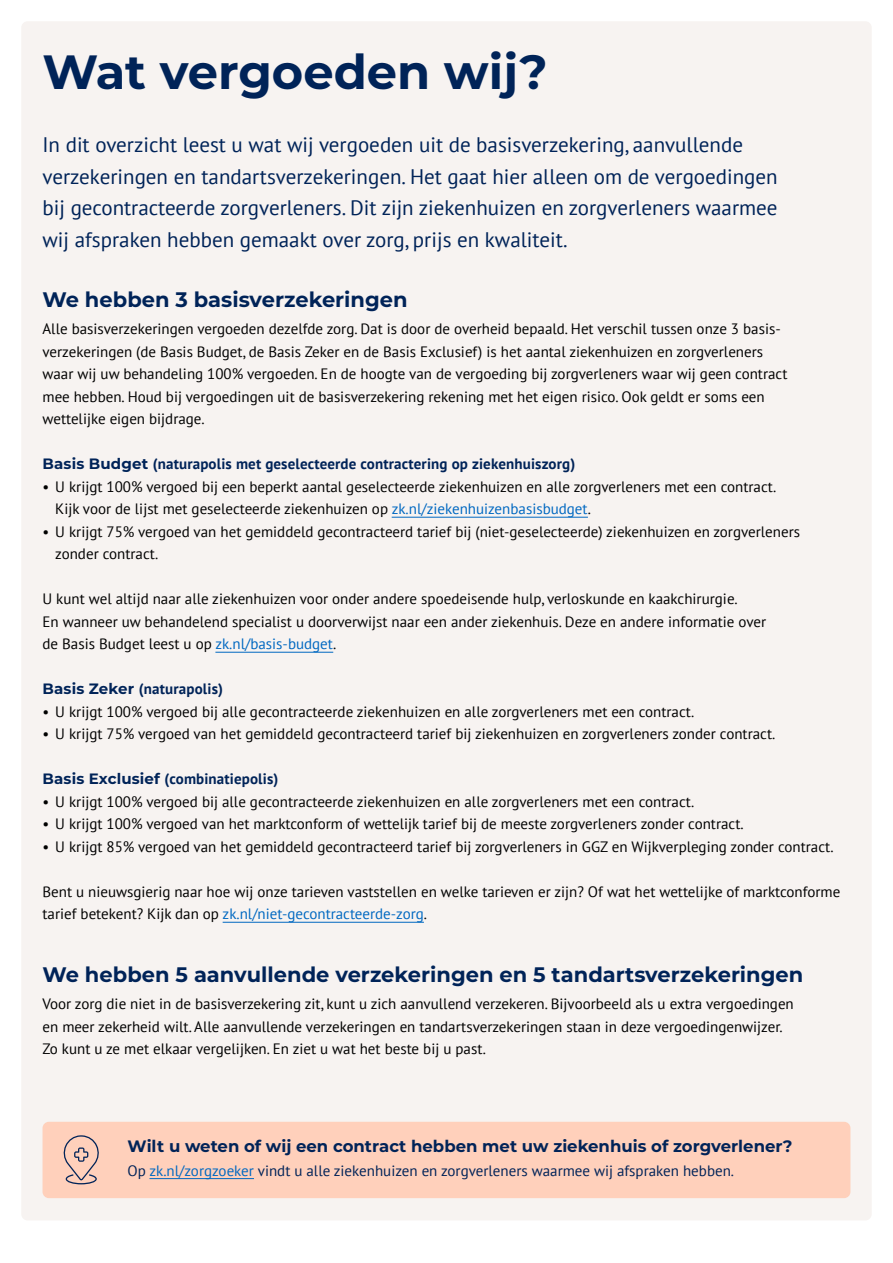
<style>
.page{position:relative;width:893px;height:1263px;background:#fff}
.page>*{position:absolute;margin:0;border:0;box-sizing:border-box;transform-origin:0 0}
.Kop_titel{font:700 48px "Montserrat";color:#002358}
.Intro{font:21px/31.5px "PT Sans";color:#002358}
.Alinea_kop{font:700 21px "Montserrat";color:#002358}
.Hoofkop_roze_kader{font:700 16.5px "Montserrat";color:#002358}
.Brood{font:15px/22.5px "PT Sans";color:#000}
.Tussenkop{font:700 15px "PT Sans";letter-spacing:.01em;color:#002358}
.Subtekst_roze_kader{font:15px "PT Sans";color:#002358}
.s1{font-family:"Montserrat"}
.s2{color:#0068c1}
</style>
<div class="page">
<div style="left:21px;top:21px;width:851px;height:1199px;background:#f7f3f1;border-radius:6px"></div>
<div style="left:43px;top:1122px;width:807px;height:76px;background:#ffd0bb;border-radius:6px"></div>
<hr style="left:392px;top:517px;width:196px;height:1px;background:#0068c1">
<hr style="left:215px;top:652px;width:118px;height:1px;background:#0068c1">
<hr style="left:223px;top:922px;width:201px;height:1px;background:#0068c1">
<hr style="left:149px;top:1178px;width:105px;height:1px;background:#0068c1">
<svg style="left:63px;top:1135px;width:36px;height:49px"></svg>
<h1 class="Kop_titel" style="left:43px;top:37px;width:507px">Wat vergoeden wij?</h1>
<p class="Intro" style="left:43px;top:128px;width:737px">In dit overzicht leest u wat wij vergoeden uit de basisverzekering, aanvullende verzekeringen en tandartsverzekeringen. Het gaat hier alleen om de vergoedingen bij gecontracteerde zorgverleners. Dit zijn ziekenhuizen en zorgverleners waarmee wij afspraken hebben gemaakt over zorg, prijs en kwaliteit.</p>
<h2 class="Alinea_kop" style="left:43px;top:285px;width:367px">We hebben 3 basisverzekeringen</h2>
<p class="Brood" style="left:43px;top:317px;width:746px">Alle basisverzekeringen vergoeden dezelfde zorg. Dat is door de overheid bepaald. Het verschil tussen onze 3 basis&shy;verzekeringen (de Basis Budget, de Basis Zeker en de Basis Exclusief) is het aantal ziekenhuizen en zorgverleners waar wij uw behandeling 100% vergoeden. En de hoogte van de vergoeding bij zorgverleners waar wij geen contract mee hebben. Houd bij vergoedingen uit de basisverzekering rekening met het eigen risico. Ook geldt er soms een wettelijke eigen bijdrage.</p>
<h3 class="Tussenkop" style="left:43px;top:454px;width:534px"><span class="s1">Basis Budget</span> (naturapolis met geselecteerde contractering op ziekenhuiszorg)</h3>
<p class="Brood" style="left:55px;top:475px;width:722px;text-indent:-13px">• U krijgt 100% vergoed bij een beperkt aantal geselecteerde ziekenhuizen en alle zorgverleners met een contract.<br>Kijk voor de lijst met geselecteerde ziekenhuizen op <span class="s2">zk.nl/ziekenhuizenbasisbudget</span>.</p>
<p class="Brood" style="left:55px;top:520px;width:746px;text-indent:-13px">• U krijgt 75% vergoed van het gemiddeld gecontracteerd tarief bij (niet-geselecteerde) ziekenhuizen en zorgverleners zonder contract.</p>
<p class="Brood" style="left:43px;top:587px;width:725px">U kunt wel altijd naar alle ziekenhuizen voor onder andere spoedeisende hulp, verloskunde en kaakchirurgie.<br>En wanneer uw behandelend specialist u doorverwijst naar een ander ziekenhuis. Deze en andere informatie over de Basis Budget leest u op <span class="s2">zk.nl/basis-budget</span>.</p>
<h3 class="Tussenkop" style="left:43px;top:679px;width:182px"><span class="s1">Basis Zeker</span> (naturapolis)</h3>
<p class="Brood" style="left:43px;top:700px;width:653px">• U krijgt 100% vergoed bij alle gecontracteerde ziekenhuizen en alle zorgverleners met een contract.</p>
<p class="Brood" style="left:43px;top:722px;width:734px">• U krijgt 75% vergoed van het gemiddeld gecontracteerd tarief bij ziekenhuizen en zorgverleners zonder contract.</p>
<h3 class="Tussenkop" style="left:43px;top:769px;width:237px"><span class="s1">Basis Exclusief</span> (combinatiepolis)</h3>
<p class="Brood" style="left:43px;top:790px;width:653px">• U krijgt 100% vergoed bij alle gecontracteerde ziekenhuizen en alle zorgverleners met een contract.</p>
<p class="Brood" style="left:43px;top:812px;width:703px">• U krijgt 100% vergoed van het marktconform of wettelijk tarief bij de meeste zorgverleners zonder contract.</p>
<p class="Brood" style="left:43px;top:835px;width:793px">• U krijgt 85% vergoed van het gemiddeld gecontracteerd tarief bij zorgverleners in GGZ en Wijkverpleging zonder contract.</p>
<p class="Brood" style="left:43px;top:880px;width:799px">Bent u nieuwsgierig naar hoe wij onze tarieven vaststellen en welke tarieven er zijn? Of wat het wettelijke of marktconforme tarief betekent? Kijk dan op <span class="s2">zk.nl/niet-gecontracteerde-zorg</span>.</p>
<h2 class="Alinea_kop" style="left:43px;top:960px;width:762px">We hebben 5 aanvullende verzekeringen en 5 tandartsverzekeringen</h2>
<p class="Brood" style="left:43px;top:992px;width:753px">Voor zorg die niet in de basisverzekering zit, kunt u zich aanvullend verzekeren. Bijvoorbeeld als u extra vergoedingen en meer zekerheid wilt. Alle aanvullende verzekeringen en tandartsverzekeringen staan in deze vergoedingenwijzer.<br>Zo kunt u ze met elkaar vergelijken. En ziet u wat het beste bij u past.</p>
<p class="Hoofkop_roze_kader" style="left:128px;top:1134px;width:667px">Wilt u weten of wij een contract hebben met uw ziekenhuis of zorgverlener?</p>
<p class="Subtekst_roze_kader" style="left:128px;top:1161px;width:608px">Op <span class="s2">zk.nl/zorgzoeker</span> vindt u alle ziekenhuizen en zorgverleners waarmee wij afspraken hebben.</p>
</div>
